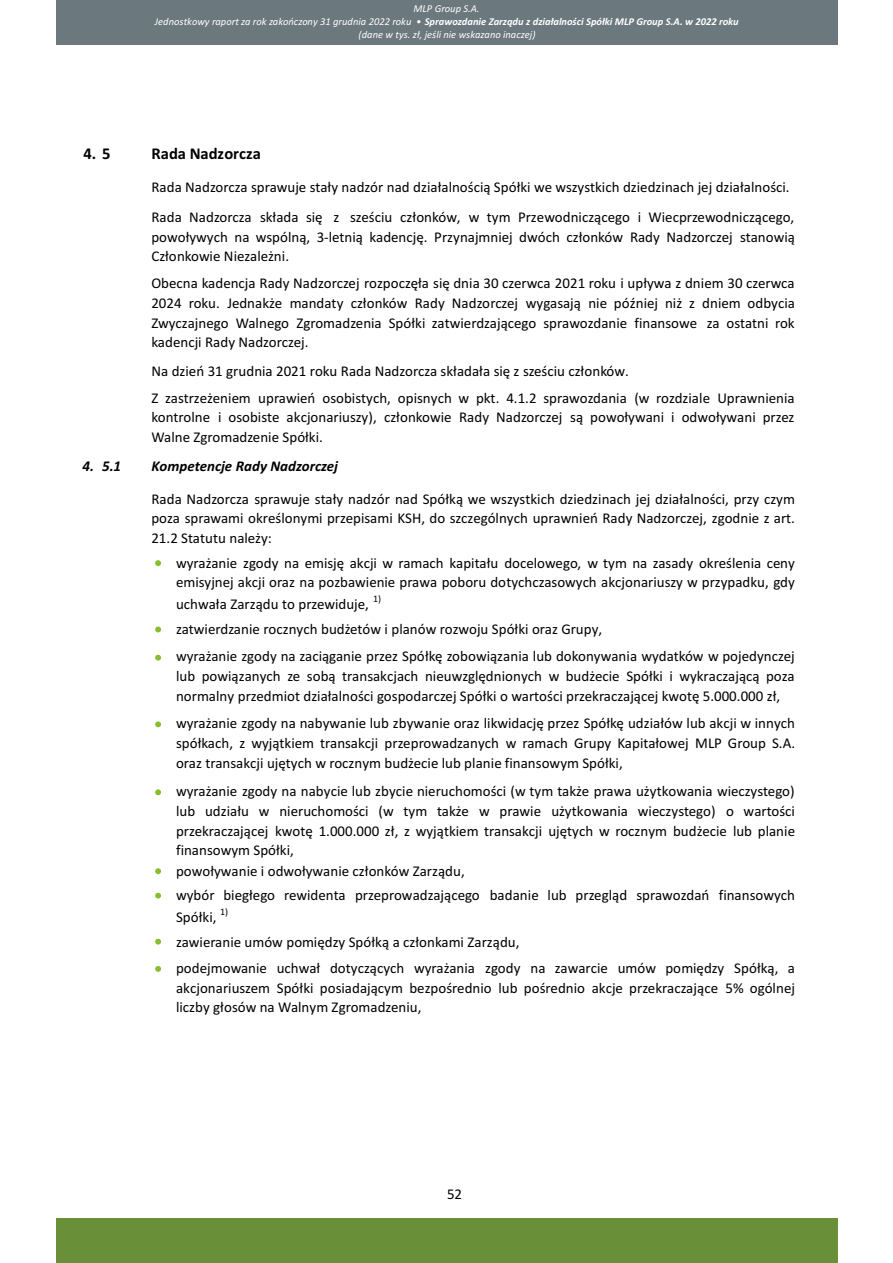
<style>
.page{position:relative;width:893px;height:1263px;background:#fff}
.page>*{position:absolute;margin:0;border:0;box-sizing:border-box;transform-origin:0 0}
.t1{font:700 16.5px "Calibri";color:#000}
.t2{font:15px/19.6px "Calibri";color:#000;text-align:justify}
.t3{font:italic 700 15px "Calibri";color:#000}
.t4{font:italic 10.5px/12.9px "Calibri";color:#fff;text-align:center}
.t5{font:9.9px "Calibri";color:#000}
.s1{font-weight:700}
</style>
<div class="page">
<div style="left:56px;top:0;width:782px;height:45px;background:#6b787d"></div>
<div style="left:56px;top:1218px;width:782px;height:45px;background:#698f38"></div>
<svg style="left:155px;top:560px;width:6px;height:6px"></svg>
<svg style="left:155px;top:626px;width:6px;height:6px"></svg>
<svg style="left:155px;top:655px;width:6px;height:6px"></svg>
<svg style="left:155px;top:721px;width:6px;height:6px"></svg>
<svg style="left:155px;top:789px;width:6px;height:6px"></svg>
<svg style="left:155px;top:868px;width:6px;height:6px"></svg>
<svg style="left:155px;top:893px;width:6px;height:5px"></svg>
<svg style="left:155px;top:939px;width:6px;height:5px"></svg>
<svg style="left:155px;top:966px;width:6px;height:6px"></svg>
<p class="t4" style="left:155px;top:3px;width:585px">MLP Group S.A.<br>Jednostkowy raport za rok zakończony 31 grudnia 2022 roku • <span class="s1">Sprawozdanie Zarządu z działalności Spółki MLP Group S.A. w 2022 roku </span>(dane w tys. zł, jeśli nie wskazano inaczej)</p>
<p class="t1" style="left:84px;top:147px;width:29px">4. 5</p>
<p class="t1" style="left:152px;top:147px;width:111px">Rada Nadzorcza</p>
<p class="t2" style="left:151px;top:178px;width:640px">Rada Nadzorcza sprawuje stały nadzór nad działalnością Spółki we wszystkich dziedzinach jej działalności.</p>
<p class="t2" style="left:151px;top:208px;width:645px">Rada Nadzorcza składa się z sześciu członków, w tym Przewodniczącego i Wiecprzewodniczącego, powoływych na wspólną, 3-letnią kadencję. Przynajmniej dwóch członków Rady Nadzorczej stanowią Członkowie Niezależni.</p>
<p class="t2" style="left:151px;top:275px;width:645px">Obecna kadencja Rady Nadzorczej rozpoczęła się dnia 30 czerwca 2021 roku i upływa z dniem 30 czerwca 2024 roku. Jednakże mandaty członków Rady Nadzorczej wygasają nie później niż z dniem odbycia Zwyczajnego Walnego Zgromadzenia Spółki zatwierdzającego sprawozdanie finansowe za ostatni rok kadencji Rady Nadzorczej.</p>
<p class="t2" style="left:151px;top:362px;width:479px">Na dzień 31 grudnia 2021 roku Rada Nadzorcza składała się z sześciu członków.</p>
<p class="t2" style="left:151px;top:389px;width:645px">Z zastrzeżeniem uprawień osobistych, opisnych w pkt. 4.1.2 sprawozdania (w rozdziale Uprawnienia kontrolne i osobiste akcjonariuszy), członkowie Rady Nadzorczej są powoływani i odwoływani przez Walne Zgromadzenie Spółki.</p>
<p class="t3" style="left:82px;top:460px;width:40px">4. 5.1</p>
<p class="t3" style="left:151px;top:460px;width:188px">Kompetencje Rady Nadzorczej</p>
<p class="t2" style="left:151px;top:490px;width:645px">Rada Nadzorcza sprawuje stały nadzór nad Spółką we wszystkich dziedzinach jej działalności, przy czym poza sprawami określonymi przepisami KSH, do szczególnych uprawnień Rady Nadzorczej, zgodnie z art.<br>21.2 Statutu należy:</p>
<p class="t2" style="left:176px;top:554px;width:620px">wyrażanie zgody na emisję akcji w ramach kapitału docelowego, w tym na zasady określenia ceny emisyjnej akcji oraz na pozbawienie prawa poboru dotychczasowych akcjonariuszy w przypadku, gdy</p>
<p class="t2" style="left:176px;top:596px;width:194px">uchwała Zarządu to przewiduje,</p>
<p class="t5" style="left:373px;top:595px;width:10px">1)</p>
<p class="t2" style="left:176px;top:617px;width:620px;line-height:27px">zatwierdzanie rocznych budżetów i planów rozwoju Spółki oraz Grupy,<br>wyrażanie zgody na zaciąganie przez Spółkę zobowiązania lub dokonywania wydatków w pojedynczej</p>
<p class="t2" style="left:176px;top:667px;width:620px">lub powiązanych ze sobą transakcjach nieuwzględnionych w budżecie Spółki i wykraczającą poza normalny przedmiot działalności gospodarczej Spółki o wartości przekraczającej kwotę 5.000.000 zł,</p>
<p class="t2" style="left:176px;top:715px;width:621px">wyrażanie zgody na nabywanie lub zbywanie oraz likwidację przez Spółkę udziałów lub akcji w innych spółkach, z wyjątkiem transakcji przeprowadzanych w ramach Grupy Kapitałowej MLP Group S.A. oraz transakcji ujętych w rocznym budżecie lub planie finansowym Spółki,</p>
<p class="t2" style="left:176px;top:783px;width:621px">wyrażanie zgody na nabycie lub zbycie nieruchomości (w tym także prawa użytkowania wieczystego) lub udziału w nieruchomości (w tym także w prawie użytkowania wieczystego) o wartości przekraczającej kwotę 1.000.000 zł, z wyjątkiem transakcji ujętych w rocznym budżecie lub planie finansowym Spółki,</p>
<p class="t2" style="left:176px;top:860px;width:620px;line-height:24px">powoływanie i odwoływanie członków Zarządu,<br>wybór biegłego rewidenta przeprowadzającego badanie lub przegląd sprawozdań finansowych</p>
<p class="t2" style="left:176px;top:909px;width:42px">Spółki,</p>
<p class="t5" style="left:220px;top:907px;width:10px">1)</p>
<p class="t2" style="left:176px;top:959px;width:620px">podejmowanie uchwał dotyczących wyrażania zgody na zawarcie umów pomiędzy Spółką, a akcjonariuszem Spółki posiadającym bezpośrednio lub pośrednio akcje przekraczające 5% ogólnej liczby głosów na Walnym Zgromadzeniu,</p>
<p class="t2" style="left:176px;top:933px;width:345px">zawieranie umów pomiędzy Spółką a członkami Zarządu,</p>
<p class="t2" style="left:447px;top:1185px;width:17px">52</p>
</div>
